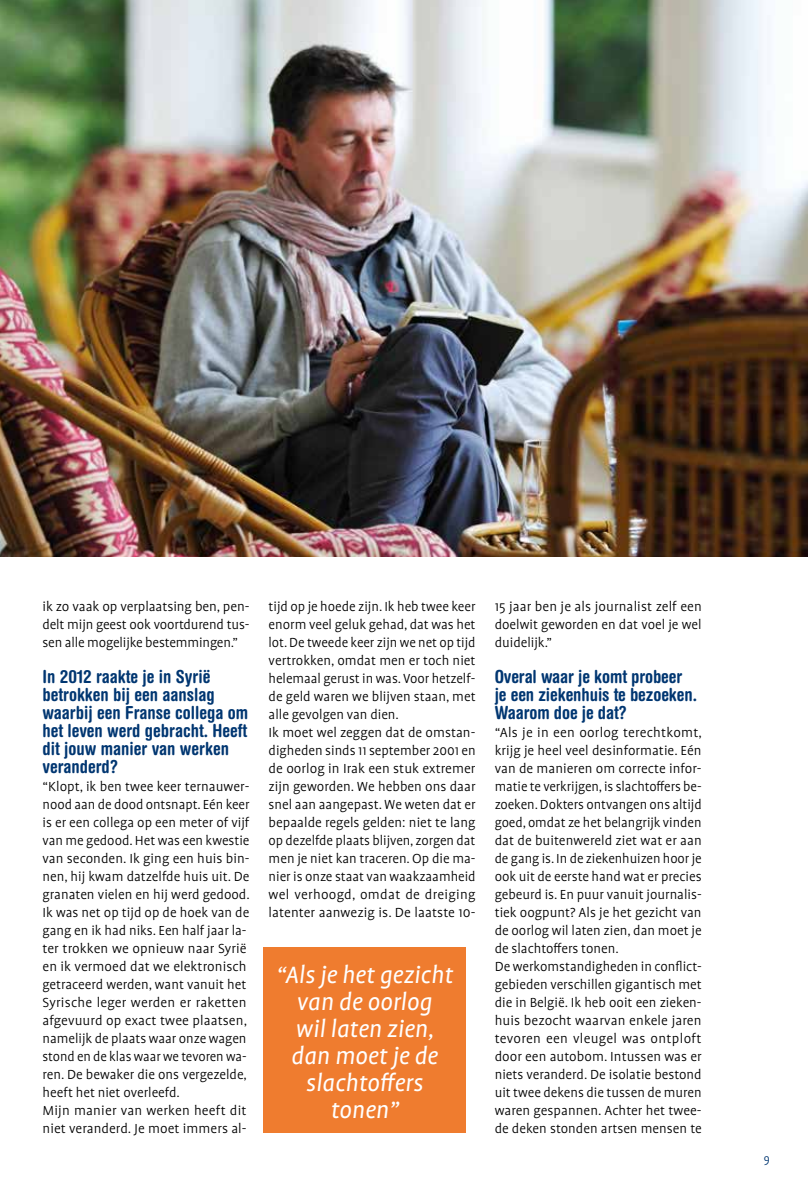
<style>
.page{position:relative;width:808px;height:1191px;background:#fff}
.page>*{position:absolute;margin:0;border:0;box-sizing:border-box;transform-origin:0 0}
.t1{font:italic 27px/27px "Profile Pro";color:#fff;text-align:center}
.t2{font:700 condensed 18px/18px "Helvetica Rounded LT Std";color:#003671}
.t3{font:300 15px/18px "Profile Pro";color:#000}
.t4{font:300 13.2px "Profile Pro";color:#003671}
</style>
<div class="page">
<img style="left:0;top:0;width:808px;height:556px">
<div style="left:264px;top:947px;width:202px;height:185px;background:#ef7c2f"></div>
<p class="t3" style="left:43px;top:597px;width:208px;text-align:justify">ik zo vaak op verplaatsing ben, pen&shy;delt mijn geest ook voortdurend tus&shy;sen alle mogelijke bestemmingen.”</p>
<p class="t2" style="left:43px;top:667px;width:207px">In 2012 raakte je in Syrië betrokken bij een aanslag waarbij een Franse collega om het leven werd gebracht. Heeft dit jouw manier van werken veranderd?</p>
<p class="t3" style="left:43px;top:777px;width:209px">“Klopt, ik ben twee keer ternauwer&shy;nood aan de dood ontsnapt. Eén keer is er een collega op een meter of vijf van me gedood. Het was een kwestie van seconden. Ik ging een huis bin&shy;nen, hij kwam datzelfde huis uit. De granaten vielen en hij werd gedood.<br>Ik was net op tijd op de hoek van de gang en ik had niks. Een half jaar la&shy;ter trokken we opnieuw naar Syrië en ik vermoed dat we elektronisch getraceerd werden, want vanuit het Syrische leger werden er raketten afgevuurd op exact twee plaatsen, namelijk de plaats waar onze wagen stond en de klas waar we tevoren wa&shy;ren. De bewaker die ons vergezelde, heeft het niet overleefd.<br>Mijn manier van werken heeft dit niet veranderd. Je moet immers al-</p>
<p class="t3" style="left:269px;top:597px;width:209px">tijd op je hoede zijn. Ik heb twee keer enorm veel geluk gehad, dat was het lot. De tweede keer zijn we net op tijd vertrokken, omdat men er toch niet helemaal gerust in was. Voor hetzelf&shy;de geld waren we blijven staan, met alle gevolgen van dien.<br>Ik moet wel zeggen dat de omstan&shy;digheden sinds 11 september 2001 en de oorlog in Irak een stuk extremer zijn geworden. We hebben ons daar snel aan aangepast. We weten dat er bepaalde regels gelden: niet te lang op dezelfde plaats blijven, zorgen dat men je niet kan traceren. Op die ma&shy;nier is onze staat van waakzaamheid wel verhoogd, omdat de dreiging latenter aanwezig is. De laatste 10-</p>
<h1 class="t1" style="left:276px;top:962px;width:178px">“Als je het gezicht van de oorlog<br>wil laten zien, dan moet je de slachtoffers tonen”</h1>
<p class="t3" style="left:495px;top:597px;width:209px;text-align:justify">15 jaar ben je als journalist zelf een doelwit geworden en dat voel je wel duidelijk.”</p>
<p class="t2" style="left:495px;top:667px;width:204px">Overal waar je komt probeer je een ziekenhuis te bezoeken.<br>Waarom doe je dat?</p>
<p class="t3" style="left:495px;top:723px;width:209px">“Als je in een oorlog terechtkomt, krijg je heel veel desinformatie. Eén van de manieren om correcte infor&shy;matie te verkrijgen, is slachtoffers be&shy;zoeken. Dokters ontvangen ons altijd goed, omdat ze het belangrijk vinden dat de buitenwereld ziet wat er aan de gang is. In de ziekenhuizen hoor je ook uit de eerste hand wat er precies gebeurd is. En puur vanuit journalis&shy;tiek oogpunt? Als je het gezicht van de oorlog wil laten zien, dan moet je de slachtoffers tonen.<br>De werkomstandigheden in conflict&shy;gebieden verschillen gigantisch met die in België. Ik heb ooit een zieken&shy;huis bezocht waarvan enkele jaren tevoren een vleugel was ontploft door een autobom. Intussen was er niets veranderd. De isolatie bestond uit twee dekens die tussen de muren waren gespannen. Achter het twee&shy;de deken stonden artsen mensen te</p>
<p class="t4" style="left:764px;top:1151px;width:8px">9</p>
</div>
